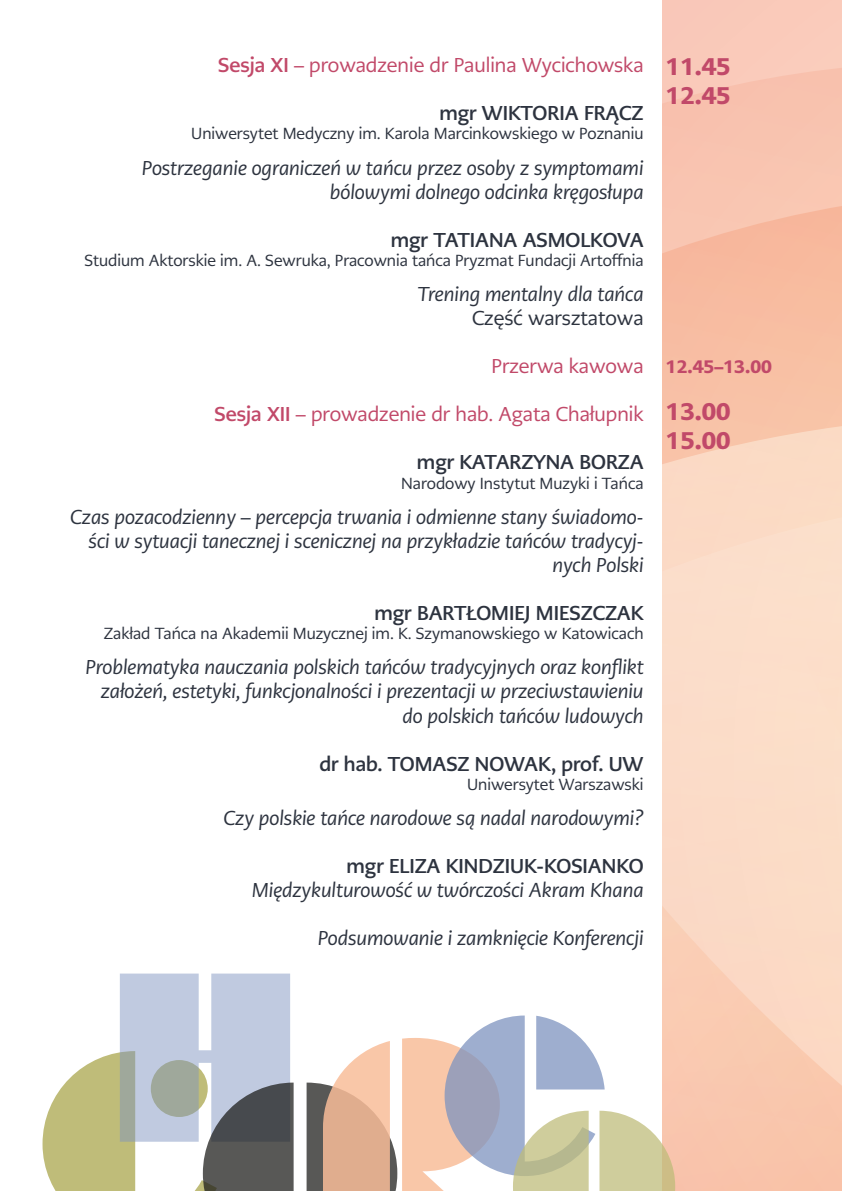
<style>
.page{position:relative;width:842px;height:1191px;background:#fff}
.page>*{position:absolute;margin:0;border:0;box-sizing:border-box;transform-origin:0 0}
.t1{font:900 24px "PMN Caecilia Sans Text";color:#c14969}
.Tytuł{font:italic 20px/24px "PMN Caecilia Sans Head";color:#2d333f;text-align:right}
.Nazwisko{font:700 20px "PMN Caecilia Sans Head";color:#2d333f}
.t2{font:20px "PMN Caecilia Sans Head";color:#c14969}
.t3{font:20px "PMN Caecilia Sans Head";color:#2d333f}
.t4{font:900 18px "PMN Caecilia Sans Text";color:#c14969}
.Afiliacja{font:16px "PMN Caecilia Sans Head";color:#2d333f}
.s1{font-weight:700}
</style>
<div class="page">
<div style="left:662px;top:0;width:180px;height:1191px;background:#f9c8b9"></div>
<svg style="left:662px;top:68px;width:180px;height:92px"></svg>
<svg style="left:662px;top:206px;width:180px;height:140px"></svg>
<svg style="left:662px;top:346px;width:180px;height:845px"></svg>
<svg style="left:43px;top:973px;width:632px;height:218px"></svg>
<p class="t2" style="left:218px;top:52px;width:427px"><span class="s1">Sesja XI</span> – prowadzenie dr Paulina Wycichowska</p>
<p class="Nazwisko" style="left:439px;top:100px;width:206px">mgr WIKTORIA FRĄCZ</p>
<p class="Afiliacja" style="left:191px;top:123px;width:454px">Uniwersytet Medyczny im. Karola Marcinkowskiego w Poznaniu</p>
<p class="Tytuł" style="left:142px;top:156px;width:503px">Postrzeganie ograniczeń w tańcu przez osoby z symptomami</p>
<p class="Tytuł" style="left:330px;top:180px;width:315px">bólowymi dolnego odcinka kręgosłupa</p>
<p class="Nazwisko" style="left:391px;top:226px;width:254px">mgr TATIANA ASMOLKOVA</p>
<p class="Afiliacja" style="left:84px;top:250px;width:561px">Studium Aktorskie im. A. Sewruka, Pracownia tańca Pryzmat Fundacji Artoffnia</p>
<p class="Tytuł" style="left:418px;top:282px;width:227px">Trening mentalny dla tańca</p>
<p class="t3" style="left:472px;top:305px;width:173px">Część warsztatowa</p>
<p class="t2" style="left:492px;top:353px;width:153px">Przerwa kawowa</p>
<p class="t2" style="left:215px;top:401px;width:430px"><span class="s1">Sesja XII</span> – prowadzenie dr hab. Agata Chałupnik</p>
<p class="Nazwisko" style="left:417px;top:449px;width:228px">mgr KATARZYNA BORZA</p>
<p class="Afiliacja" style="left:401px;top:473px;width:244px">Narodowy Instytut Muzyki i Tańca</p>
<p class="Tytuł" style="left:70px;top:505px;width:575px">Czas pozacodzienny – percepcja trwania i odmienne stany świadomo&shy;ści w sytuacji tanecznej i scenicznej na przykładzie tańców tradycyj&shy;nych Polski</p>
<p class="Nazwisko" style="left:374px;top:600px;width:271px">mgr BARTŁOMIEJ MIESZCZAK</p>
<p class="Afiliacja" style="left:104px;top:623px;width:541px">Zakład Tańca na Akademii Muzycznej im. K. Szymanowskiego w Katowicach</p>
<p class="Tytuł" style="left:85px;top:655px;width:560px">Problematyka nauczania polskich tańców tradycyjnych oraz konflikt założeń, estetyki, funkcjonalności i prezentacji w przeciwstawieniu do polskich tańców ludowych</p>
<p class="Nazwisko" style="left:319px;top:750px;width:326px">dr hab. TOMASZ NOWAK, prof. UW</p>
<p class="Afiliacja" style="left:467px;top:774px;width:178px">Uniwersytet Warszawski</p>
<p class="Tytuł" style="left:224px;top:806px;width:421px">Czy polskie tańce narodowe są nadal narodowymi?</p>
<p class="Nazwisko" style="left:346px;top:853px;width:298px">mgr ELIZA KINDZIUK-KOSIANKO</p>
<p class="Tytuł" style="left:252px;top:878px;width:393px">Międzykulturowość w twórczości Akram Khana</p>
<p class="Tytuł" style="left:318px;top:926px;width:327px">Podsumowanie i zamknięcie Konferencji</p>
<p class="t1" style="left:666px;top:50px;width:66px">11.45</p>
<p class="t1" style="left:666px;top:79px;width:66px">12.45</p>
<p class="t4" style="left:666px;top:355px;width:108px">12.45–13.00</p>
<p class="t1" style="left:666px;top:395px;width:66px">13.00</p>
<p class="t1" style="left:666px;top:424px;width:66px">15.00</p>
</div>
